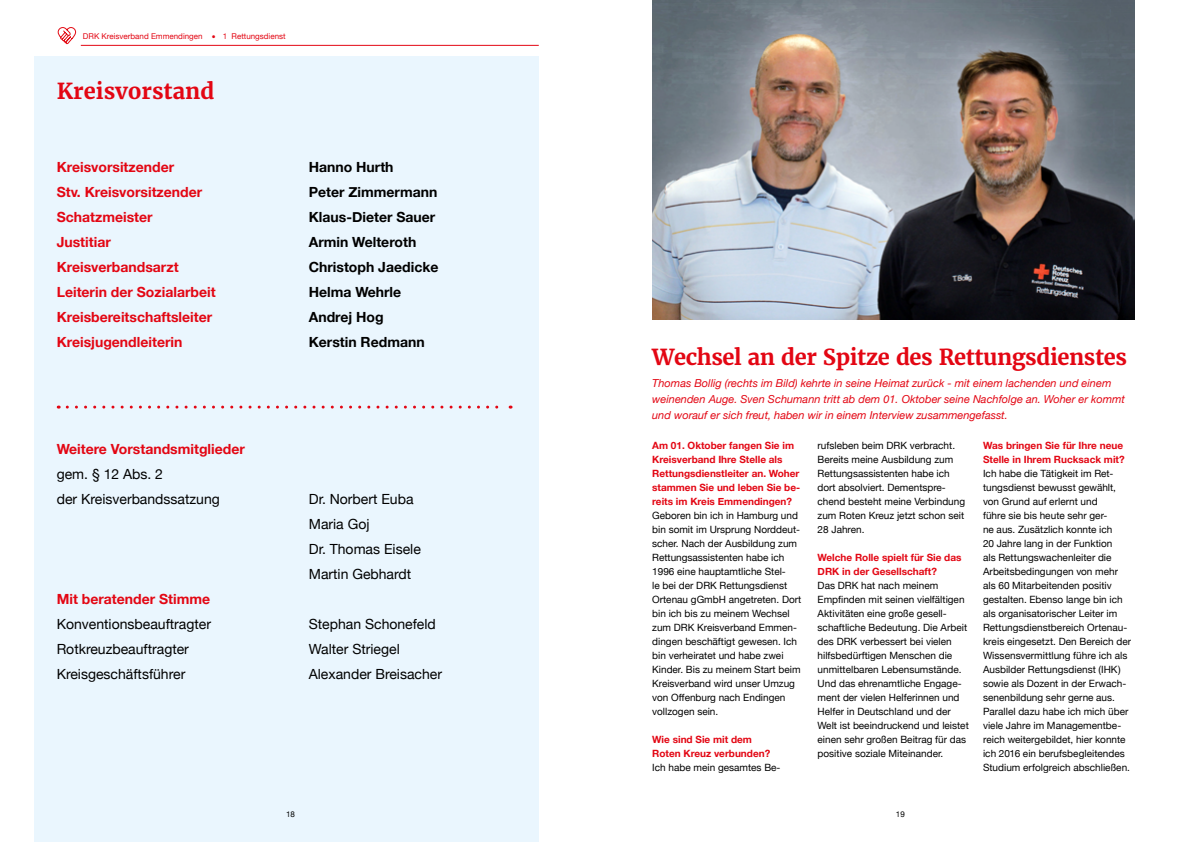
<style>
.page{position:relative;width:1191px;height:842px;background:#fff}
.page>*{position:absolute;margin:0;border:0;box-sizing:border-box;transform-origin:0 0}
.t1{font:700 22px "Merriweather";letter-spacing:-.02em;color:#e30613}
.t2{font:700 22px "Merriweather";color:#e30613}
.t3{font:14px/25px "Helvetica Neue";color:#000}
.t4{font:700 14px "Helvetica Neue";color:#e30613}
.t5{font:700 14px "Helvetica Neue";color:#000}
.t6{font:italic 11px/16px "Helvetica Neue";color:#e30613}
.t7{font:10px/14px "Helvetica Neue";color:#000}
.t8{font:700 10px/14px "Helvetica Neue";color:#e30613}
.t9{font:8px "Helvetica Neue";color:#e30613}
.t10{font:8px "Helvetica Neue";color:#000}
</style>
<div class="page">
<div style="left:34px;top:57px;width:505px;height:785px;background:#eaf6fe"></div>
<svg style="left:67px;top:406px;width:444px;height:3px"></svg>
<img style="left:652px;top:0;width:482px;height:319px">
<svg style="left:57px;top:27px;width:19px;height:18px"></svg>
<hr style="left:81px;top:45px;width:458px;height:1px;background:#e30613">
<p class="t9" style="left:83px;top:30px;width:121px">DRK Kreisverband Emmendingen</p>
<p class="t9" style="left:223px;top:30px;width:64px">1 Rettungsdienst</p>
<h1 class="t2" style="left:57px;top:77px;width:159px">Kreisvorstand</h1>
<h2 class="t4" style="left:57px;top:156px;width:119px">Kreisvorsitzender</h2>
<h2 class="t5" style="left:309px;top:156px;width:86px">Hanno Hurth</h2>
<h2 class="t4" style="left:57px;top:181px;width:147px">Stv. Kreisvorsitzender</h2>
<h2 class="t5" style="left:309px;top:181px;width:130px">Peter Zimmermann</h2>
<h2 class="t4" style="left:57px;top:206px;width:97px">Schatzmeister</h2>
<h2 class="t5" style="left:309px;top:206px;width:128px">Klaus-Dieter Sauer</h2>
<h2 class="t4" style="left:57px;top:231px;width:56px">Justitiar</h2>
<h2 class="t5" style="left:309px;top:231px;width:109px">Armin Welteroth</h2>
<h2 class="t4" style="left:57px;top:256px;width:123px">Kreisverbandsarzt</h2>
<h2 class="t5" style="left:309px;top:256px;width:131px">Christoph Jaedicke</h2>
<h2 class="t4" style="left:57px;top:281px;width:160px">Leiterin der Sozialarbeit</h2>
<h2 class="t5" style="left:309px;top:281px;width:94px">Helma Wehrle</h2>
<h2 class="t4" style="left:57px;top:306px;width:157px">Kreisbereitschaftsleiter</h2>
<h2 class="t5" style="left:309px;top:306px;width:76px">Andrej Hog</h2>
<h2 class="t4" style="left:57px;top:331px;width:127px">Kreisjugendleiterin</h2>
<h2 class="t5" style="left:309px;top:331px;width:117px">Kerstin Redmann</h2>
<h2 class="t4" style="left:57px;top:438px;width:190px">Weitere Vorstandsmitglieder</h2>
<h2 class="t3" style="left:57px;top:462px;width:165px">gem. § 12 Abs. 2<br>der Kreisverbandssatzung</h2>
<h2 class="t3" style="left:309px;top:487px;width:114px">Dr. Norbert Euba<br>Maria Goj<br>Dr. Thomas Eisele<br>Martin Gebhardt</h2>
<h2 class="t4" style="left:57px;top:588px;width:155px">Mit beratender Stimme</h2>
<h2 class="t3" style="left:57px;top:612px;width:156px">Konventionsbeauftragter</h2>
<h2 class="t3" style="left:309px;top:612px;width:129px">Stephan Schonefeld</h2>
<h2 class="t3" style="left:57px;top:637px;width:134px">Rotkreuzbeauftragter</h2>
<h2 class="t3" style="left:309px;top:637px;width:92px">Walter Striegel</h2>
<h2 class="t3" style="left:57px;top:662px;width:130px">Kreisgeschäftsführer</h2>
<h2 class="t3" style="left:309px;top:662px;width:135px">Alexander Breisacher</h2>
<h1 class="t1" style="left:652px;top:343px;width:476px">Wechsel an der Spitze des Rettungsdienstes</h1>
<p class="t6" style="left:652px;top:375px;width:474px">Thomas Bollig (rechts im Bild) kehrte in seine Heimat zurück - mit einem lachenden und einem weinenden Auge. Sven Schumann tritt ab dem 01. Oktober seine Nachfolge an. Woher er kommt und worauf er sich freut, haben wir in einem Interview zusammengefasst.</p>
<p class="t8" style="left:652px;top:438px;width:149px">Am 01. Oktober fangen Sie im<br>Kreisverband Ihre Stelle als<br>Rettungsdienstleiter an. Woher stammen Sie und leben Sie be&shy;reits im Kreis Emmendingen?</p>
<p class="t7" style="left:652px;top:509px;width:151px">Geboren bin ich in Hamburg und bin somit im Ursprung Norddeut&shy;scher. Nach der Ausbildung zum<br>Rettungsassistenten habe ich<br>1996 eine hauptamtliche Stel-<br>le bei der DRK Rettungsdienst<br>Ortenau gGmbH angetreten. Dort bin ich bis zu meinem Wechsel zum DRK Kreisverband Emmen&shy;dingen beschäftigt gewesen. Ich bin verheiratet und habe zwei<br>Kinder. Bis zu meinem Start beim<br>Kreisverband wird unser Umzug von Offenburg nach Endingen vollzogen sein.</p>
<p class="t8" style="left:652px;top:732px;width:120px">Wie sind Sie mit dem<br>Roten Kreuz verbunden?</p>
<p class="t7" style="left:652px;top:761px;width:130px">Ich habe mein gesamtes Be-</p>
<p class="t7" style="left:817px;top:439px;width:149px">rufsleben beim DRK verbracht.<br>Bereits meine Ausbildung zum<br>Rettungsassistenten habe ich dort absolviert. Dementspre&shy;chend besteht meine Verbindung zum Roten Kreuz jetzt schon seit<br>28 Jahren.</p>
<p class="t8" style="left:817px;top:550px;width:145px">Welche Rolle spielt für Sie das<br>DRK in der Gesellschaft?</p>
<p class="t7" style="left:817px;top:579px;width:153px">Das DRK hat nach meinem<br>Empfinden mit seinen vielfältigen<br>Aktivitäten eine große gesell&shy;schaftliche Bedeutung. Die Arbeit des DRK verbessert bei vielen hilfsbedürftigen Menschen die unmittelbaren Lebensumstände.<br>Und das ehrenamtliche Engage&shy;ment der vielen Helferinnen und<br>Helfer in Deutschland und der<br>Welt ist beeindruckend und leistet einen sehr großen Beitrag für das positive soziale Miteinander.</p>
<p class="t8" style="left:983px;top:438px;width:143px">Was bringen Sie für Ihre neue<br>Stelle in Ihrem Rucksack mit?</p>
<p class="t7" style="left:983px;top:467px;width:150px">Ich habe die Tätigkeit im Ret&shy;tungsdienst bewusst gewählt, von Grund auf erlernt und<br>führe sie bis heute sehr ger-<br>ne aus. Zusätzlich konnte ich<br>20 Jahre lang in der Funktion<br>als Rettungswachenleiter die<br>Arbeitsbedingungen von mehr als 60 Mitarbeitenden positiv gestalten. Ebenso lange bin ich als organisatorischer Leiter im<br>Rettungsdienstbereich Ortenau&shy;kreis eingesetzt. Den Bereich der<br>Wissensvermittlung führe ich als<br>Ausbilder Rettungsdienst (IHK) sowie als Dozent in der Erwach&shy;senenbildung sehr gerne aus.<br>Parallel dazu habe ich mich über viele Jahre im Managementbe&shy;reich weitergebildet, hier konnte ich 2016 ein berufsbegleitendes<br>Studium erfolgreich abschließen.</p>
<p class="t10" style="left:286px;top:808px;width:10px">18</p>
<p class="t10" style="left:896px;top:808px;width:10px">19</p>
</div>
